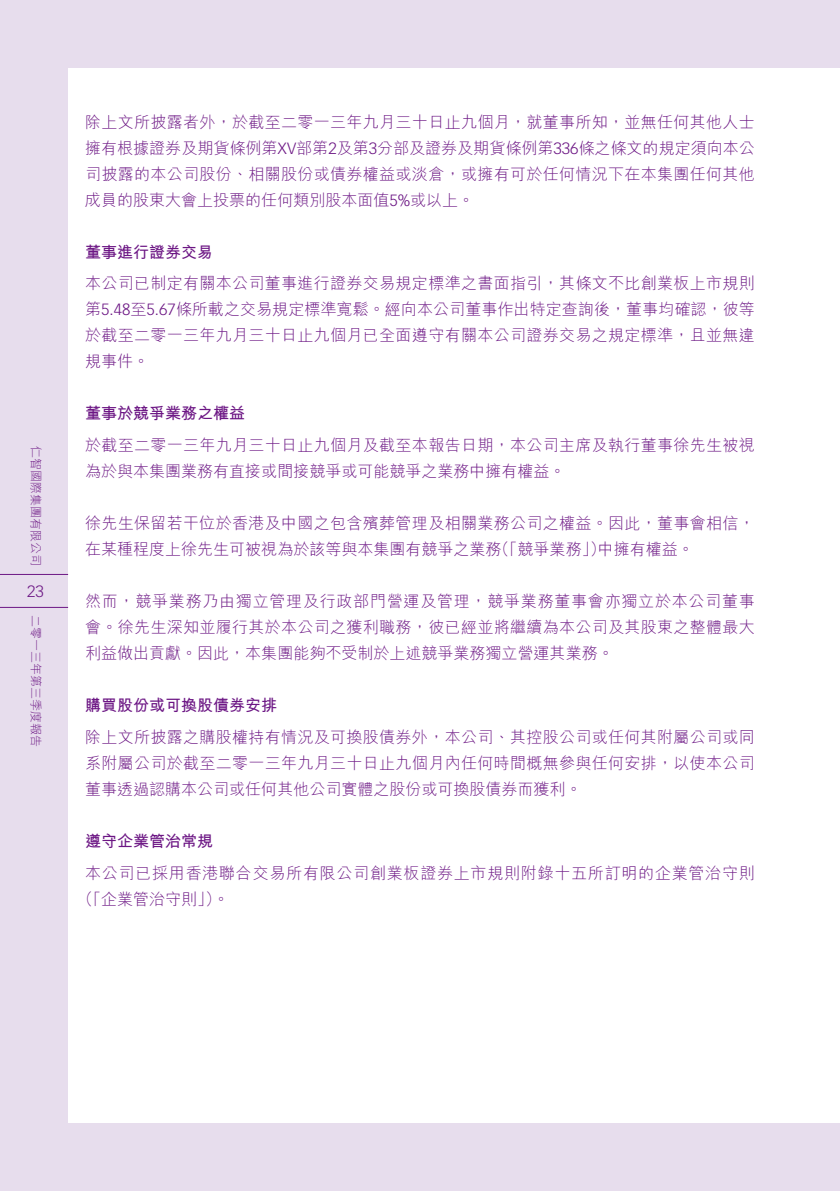
<style>
.page{position:relative;width:840px;height:1191px;background:#fff}
.page>*{position:absolute;margin:0;border:0;box-sizing:border-box;transform-origin:0 0}
.t1{font:16px/26px "M Hei HK Light E Ten B5 H";letter-spacing:.02em;color:#6c1684;text-align:justify}
.t2{font:16px/26px "M Hei HK Light E Ten B5 H";letter-spacing:.045em;color:#6c1684}
.t3{font:16px "M Hei HK Bold E Ten B5 H";color:#6c1684}
.t4{font:300 16px "Vectora LT Std";color:#6c1684}
.t5{font:12px "M Hei HK Light E Ten B5 H";color:#6c1684}
.s1{font-family:"Vectora LT Std";font-weight:300}
</style>
<div class="page">
<div style="left:0;top:0;width:839px;height:1191px;background:#e7dded"></div>
<div style="left:68px;top:68px;width:771px;height:1055px;background:#fff"></div>
<hr style="left:0;top:574px;width:68px;height:1px;background:#6c1684">
<hr style="left:0;top:607px;width:68px;height:1px;background:#6c1684">
<p class="t5" style="left:41px;top:446px;width:121px;rotate:90deg">仁智國際集團有限公司</p>
<p class="t4" style="left:27px;top:583px;width:18px">23</p>
<p class="t5" style="left:41px;top:615px;width:133px;rotate:90deg">二零一三年第三季度報告</p>
<p class="t1" style="left:85px;top:111px;width:670px">除上文所披露者外，於截至二零一三年九月三十日止九個月，就董事所知，並無任何其他人士擁有根據證券及期貨條例第<span class="s1">XV</span>部第<span class="s1">2</span>及第<span class="s1">3</span>分部及證券及期貨條例第<span class="s1">336</span>條之條文的規定須向本公司披露的本公司股份、相關股份或債券權益或淡倉，或擁有可於任何情況下在本集團任何其他成員的股東大會上投票的任何類別股本面值<span class="s1">5%</span>或以上。</p>
<p class="t3" style="left:85px;top:246px;width:129px">董事進行證券交易</p>
<p class="t1" style="left:85px;top:272px;width:670px">本公司已制定有關本公司董事進行證券交易規定標準之書面指引，其條文不比創業板上市規則第<span class="s1">5.48</span>至<span class="s1">5.67</span>條所載之交易規定標準寬鬆。經向本公司董事作出特定查詢後，董事均確認，彼等於截至二零一三年九月三十日止九個月已全面遵守有關本公司證券交易之規定標準，且並無違規事件。</p>
<p class="t3" style="left:85px;top:407px;width:161px">董事於競爭業務之權益</p>
<p class="t1" style="left:85px;top:434px;width:670px">於截至二零一三年九月三十日止九個月及截至本報告日期，本公司主席及執行董事徐先生被視為於與本集團業務有直接或間接競爭或可能競爭之業務中擁有權益。</p>
<p class="t1" style="left:85px;top:512px;width:670px">徐先生保留若干位於香港及中國之包含殯葬管理及相關業務公司之權益。因此，董事會相信，在某種程度上徐先生可被視為於該等與本集團有競爭之業務（「競爭業務」）中擁有權益。</p>
<p class="t1" style="left:85px;top:590px;width:670px">然而，競爭業務乃由獨立管理及行政部門營運及管理，競爭業務董事會亦獨立於本公司董事會。徐先生深知並履行其於本公司之獲利職務，彼已經並將繼續為本公司及其股東之整體最大利益做出貢獻。因此，本集團能夠不受制於上述競爭業務獨立營運其業務。</p>
<p class="t3" style="left:85px;top:699px;width:193px">購買股份或可換股債券安排</p>
<p class="t1" style="left:85px;top:726px;width:670px">除上文所披露之購股權持有情況及可換股債券外，本公司、其控股公司或任何其附屬公司或同系附屬公司於截至二零一三年九月三十日止九個月內任何時間概無參與任何安排，以使本公司董事透過認購本公司或任何其他公司實體之股份或可換股債券而獲利。</p>
<p class="t3" style="left:85px;top:835px;width:129px">遵守企業管治常規</p>
<p class="t2" style="left:77px;top:862px;width:678px;text-indent:8px">本公司已採用香港聯合交易所有限公司創業板證券上市規則附錄十五所訂明的企業管治守則（「企業管治守則」）。</p>
</div>
